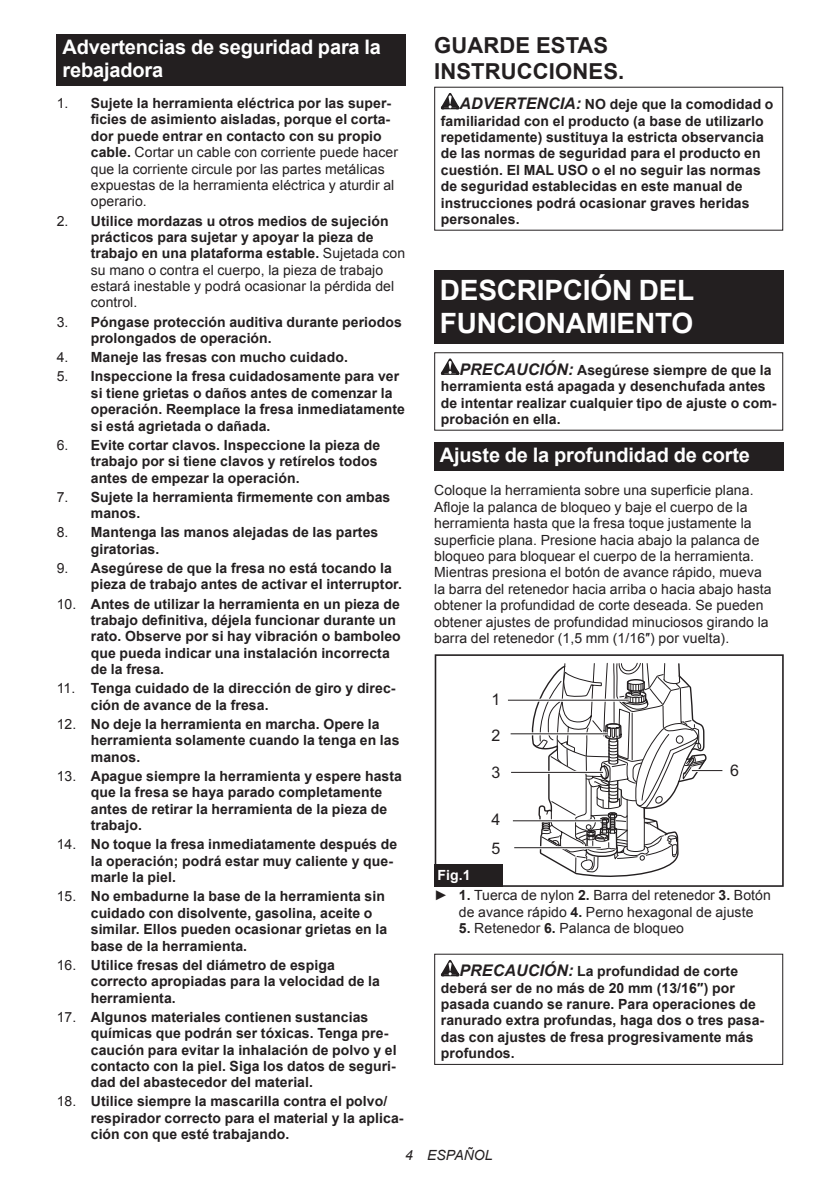
<style>
.page{position:relative;width:840px;height:1191px;background:#fff}
.page>*{position:absolute;margin:0;border:0;box-sizing:border-box;transform-origin:0 0}
.t1{font:700 28px/32.8px "Arial";letter-spacing:-.01em;color:#fff}
.t2{font:700 22px/25.8px "Arial";letter-spacing:.005em;color:#231f20}
.t3{font:700 20px/23.4px "Arial";letter-spacing:-.01em;color:#fff}
.t4{font:16px/28.6px "Arial";color:#231f20}
.t5{font:700 14px/16.4px "Arial";letter-spacing:.005em;color:#231f20}
.t6{font:14px/16.4px "Arial";letter-spacing:.005em;color:#231f20}
.t7{font:italic 14px "Arial";letter-spacing:.005em;color:#231f20}
.s1{font-weight:700}
.s2{font-weight:400}
.s3{font-style:italic;font-size:16px}
.s4{font-weight:700;color:#fff}
</style>
<div class="page">
<div style="left:57px;top:34px;width:348px;height:52px;background:#231f20"></div>
<svg style="left:440px;top:93px;width:19px;height:16px"></svg>
<div style="left:434px;top:270px;width:348px;height:74px;background:#231f20"></div>
<svg style="left:440px;top:358px;width:19px;height:17px"></svg>
<div style="left:434px;top:352px;width:348px;height:79px;border:1px solid #231f20"></div>
<div style="left:434px;top:442px;width:348px;height:28px;background:#231f20"></div>
<svg style="left:434px;top:654px;width:349px;height:233px"></svg>
<hr style="left:507px;top:698px;width:121px;height:3px;background:#fff">
<hr style="left:510px;top:732px;width:97px;height:3px;background:#fff">
<hr style="left:511px;top:771px;width:91px;height:3px;background:#fff">
<hr style="left:512px;top:819px;width:89px;height:3px;background:#fff">
<hr style="left:514px;top:846px;width:86px;height:3px;background:#fff">
<hr style="left:691px;top:769px;width:31px;height:3px;background:#fff">
<hr style="left:507px;top:699px;width:121px;height:1px;background:#231f20">
<hr style="left:510px;top:733px;width:97px;height:1px;background:#231f20">
<hr style="left:511px;top:772px;width:91px;height:1px;background:#231f20">
<hr style="left:512px;top:820px;width:89px;height:1px;background:#231f20">
<hr style="left:514px;top:847px;width:86px;height:1px;background:#231f20">
<hr style="left:691px;top:770px;width:31px;height:1px;background:#231f20">
<div style="left:434px;top:864px;width:68px;height:23px;background:#231f20"></div>
<svg style="left:440px;top:960px;width:19px;height:16px"></svg>
<div style="left:434px;top:953px;width:348px;height:112px;border:1px solid #231f20"></div>
<h3 class="t3" style="left:62px;top:36px;width:320px">Advertencias de seguridad para la rebajadora</h3>
<p class="t6" style="left:91px;top:95px;width:308px;text-indent:-34px">1. <span class="s1">Sujete la herramienta eléctrica por las super&shy;ficies de asimiento aisladas, porque el corta&shy;dor puede entrar en contacto con su propio cable.</span> Cortar un cable con corriente puede hacer que la corriente circule por las partes metálicas expuestas de la herramienta eléctrica y aturdir al operario.</p>
<p class="t5" style="left:91px;top:213px;width:316px;text-indent:-34px"><span class="s2">2.</span> Utilice mordazas u otros medios de sujeción prácticos para sujetar y apoyar la pieza de trabajo en una plataforma estable. <span class="s2">Sujetada con su mano o contra el cuerpo, la pieza de trabajo estará inestable y podrá ocasionar la pérdida del control.</span></p>
<p class="t5" style="left:91px;top:314px;width:312px;text-indent:-34px"><span class="s2">3.</span> Póngase protección auditiva durante periodos prolongados de operación.</p>
<p class="t5" style="left:57px;top:349px;width:292px"><span class="s2">4.</span> Maneje las fresas con mucho cuidado.</p>
<p class="t5" style="left:91px;top:369px;width:315px;text-indent:-34px"><span class="s2">5.</span> Inspeccione la fresa cuidadosamente para ver si tiene grietas o daños antes de comenzar la operación. Reemplace la fresa inmediatamente si está agrietada o dañada.</p>
<p class="t5" style="left:91px;top:437px;width:291px;text-indent:-34px"><span class="s2">6.</span> Evite cortar clavos. Inspeccione la pieza de trabajo por si tiene clavos y retírelos todos antes de empezar la operación.</p>
<p class="t5" style="left:91px;top:489px;width:301px;text-indent:-34px"><span class="s2">7.</span> Sujete la herramienta firmemente con ambas manos.</p>
<p class="t5" style="left:91px;top:525px;width:289px;text-indent:-34px"><span class="s2">8.</span> Mantenga las manos alejadas de las partes giratorias.</p>
<p class="t5" style="left:91px;top:560px;width:312px;text-indent:-34px"><span class="s2">9.</span> Asegúrese de que la fresa no está tocando la pieza de trabajo antes de activar el interruptor.</p>
<p class="t5" style="left:91px;top:596px;width:311px;text-indent:-34px"><span class="s2">10.</span> Antes de utilizar la herramienta en un pieza de trabajo definitiva, déjela funcionar durante un rato. Observe por si hay vibración o bamboleo que pueda indicar una instalación incorrecta de la fresa.</p>
<p class="t5" style="left:91px;top:680px;width:306px;text-indent:-34px"><span class="s2">11.</span> Tenga cuidado de la dirección de giro y direc&shy;ción de avance de la fresa.</p>
<p class="t5" style="left:91px;top:716px;width:310px;text-indent:-34px"><span class="s2">12.</span> No deje la herramienta en marcha. Opere la herramienta solamente cuando la tenga en las manos.</p>
<p class="t5" style="left:91px;top:768px;width:312px;text-indent:-34px"><span class="s2">13.</span> Apague siempre la herramienta y espere hasta que la fresa se haya parado completamente antes de retirar la herramienta de la pieza de trabajo.</p>
<p class="t5" style="left:91px;top:836px;width:308px;text-indent:-34px"><span class="s2">14.</span> No toque la fresa inmediatamente después de la operación; podrá estar muy caliente y que&shy;marle la piel.</p>
<p class="t5" style="left:91px;top:888px;width:298px;text-indent:-34px"><span class="s2">15.</span> No embadurne la base de la herramienta sin cuidado con disolvente, gasolina, aceite o similar. Ellos pueden ocasionar grietas en la base de la herramienta.</p>
<p class="t5" style="left:91px;top:957px;width:290px;text-indent:-34px"><span class="s2">16.</span> Utilice fresas del diámetro de espiga correcto apropiadas para la velocidad de la herramienta.</p>
<p class="t5" style="left:91px;top:1009px;width:307px;text-indent:-34px"><span class="s2">17.</span> Algunos materiales contienen sustancias químicas que podrán ser tóxicas. Tenga pre&shy;caución para evitar la inhalación de polvo y el contacto con la piel. Siga los datos de seguri&shy;dad del abastecedor del material.</p>
<p class="t5" style="left:91px;top:1093px;width:314px;text-indent:-34px"><span class="s2">18.</span> Utilice siempre la mascarilla contra el polvo/ respirador correcto para el material y la aplica&shy;ción con que esté trabajando.</p>
<h2 class="t2" style="left:434px;top:33px;width:191px">GUARDE ESTAS<br>INSTRUCCIONES.</h2>
<p class="t5" style="left:440px;top:97px;width:334px;text-indent:19px"><span class="s3">ADVERTENCIA:</span> NO deje que la comodidad o familiaridad con el producto (a base de utilizarlo repetidamente) sustituya la estricta observancia de las normas de seguridad para el producto en cuestión. El MAL USO o el no seguir las normas de seguridad establecidas en este manual de instrucciones podrá ocasionar graves heridas personales.</p>
<h1 class="t1" style="left:439px;top:275px;width:256px">DESCRIPCIÓN DEL<br>FUNCIONAMIENTO</h1>
<p class="t5" style="left:440px;top:362px;width:337px;text-indent:19px"><span class="s3">PRECAUCIÓN:</span> Asegúrese siempre de que la herramienta está apagada y desenchufada antes de intentar realizar cualquier tipo de ajuste o com&shy;probación en ella.</p>
<h3 class="t3" style="left:439px;top:444px;width:311px">Ajuste de la profundidad de corte</h3>
<p class="t6" style="left:434px;top:482px;width:339px">Coloque la herramienta sobre una superficie plana.<br>Afloje la palanca de bloqueo y baje el cuerpo de la herramienta hasta que la fresa toque justamente la superficie plana. Presione hacia abajo la palanca de bloqueo para bloquear el cuerpo de la herramienta.<br>Mientras presiona el botón de avance rápido, mueva la barra del retenedor hacia arriba o hacia abajo hasta obtener la profundidad de corte deseada. Se pueden obtener ajustes de profundidad minuciosos girando la barra del retenedor (1,5 mm (1/16″) por vuelta).</p>
<p class="t4" style="left:491px;top:685px;width:10px">1</p>
<p class="t4" style="left:491px;top:721px;width:10px">2</p>
<p class="t4" style="left:491px;top:758px;width:10px">3</p>
<p class="t4" style="left:491px;top:805px;width:10px">4<br>5</p>
<p class="t4" style="left:729px;top:756px;width:10px">6</p>
<p class="t6" style="left:434px;top:865px;width:338px;line-height:20.2px"><span class="s4">Fig.1<br></span>► <span class="s1">1.</span> Tuerca de nylon <span class="s1">2.</span> Barra del retenedor <span class="s1">3.</span> Botón</p>
<p class="t6" style="left:458px;top:903px;width:296px">de avance rápido <span class="s1">4.</span> Perno hexagonal de ajuste</p>
<p class="t6" style="left:458px;top:920px;width:226px"><span class="s1">5.</span> Retenedor <span class="s1">6.</span> Palanca de bloqueo</p>
<p class="t5" style="left:440px;top:963px;width:325px;text-indent:19px"><span class="s3">PRECAUCIÓN:</span> La profundidad de corte deberá ser de no más de 20 mm (13/16″) por pasada cuando se ranure. Para operaciones de ranurado extra profundas, haga dos o tres pasa&shy;das con ajustes de fresa progresivamente más profundos.</p>
<p class="t7" style="left:405px;top:1146px;width:89px">4 ESPAÑOL</p>
</div>
